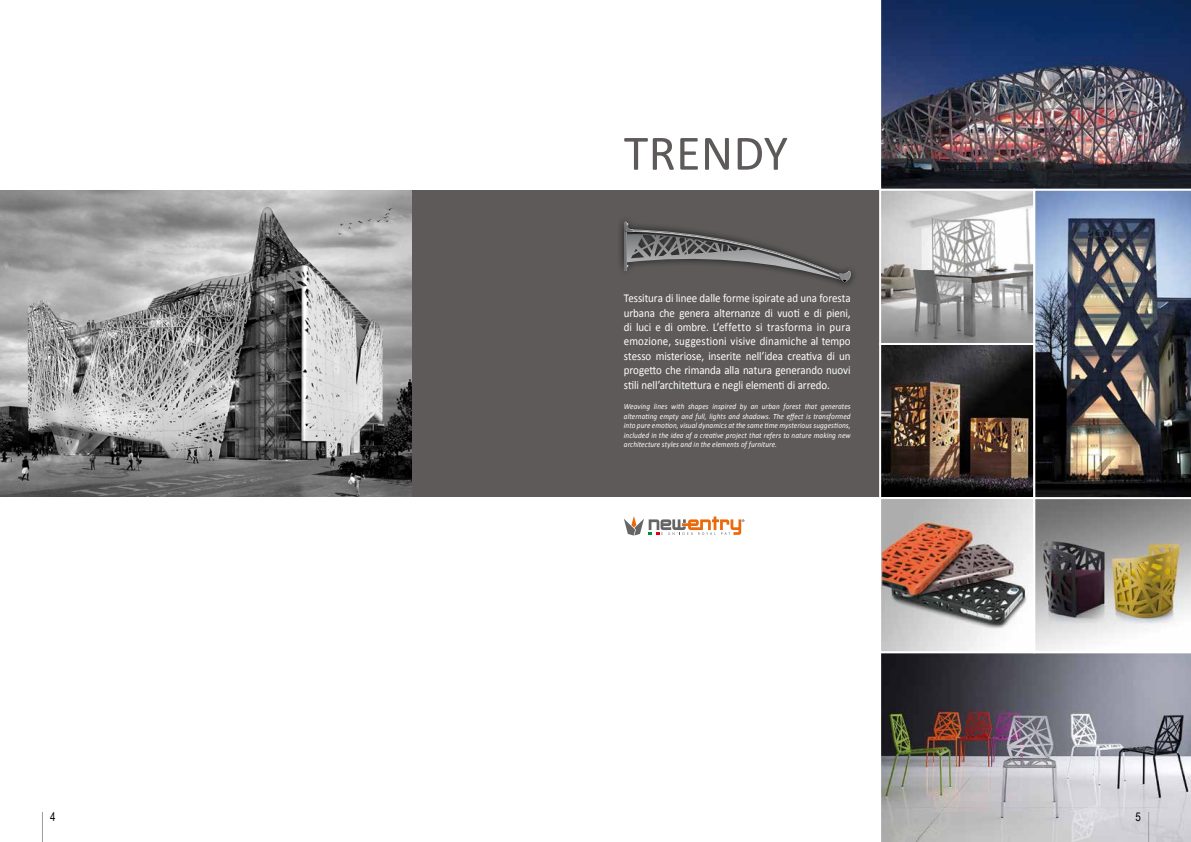
<style>
.page{position:relative;width:1191px;height:842px;background:#fff}
.page>*{position:absolute;margin:0;border:0;box-sizing:border-box;transform-origin:0 0}
.t1{font:50px "Calibri";letter-spacing:.005em;color:#5d5a59}
.t2{font:12px/14.4px "Calibri";letter-spacing:-.005em;color:#fff;text-align:justify;scale:.91 1}
.t3{font:12px "Arial Narrow";color:#000}
.t4{font:italic 8px/9.6px "Calibri";letter-spacing:.01em;color:#fff;text-align:justify;scale:.91 1}
</style>
<div class="page">
<div style="left:0;top:191px;width:1191px;height:306px;background:#5d5a59"></div>
<svg style="left:624px;top:516px;width:120px;height:20px"></svg>
<img style="left:882px;top:192px;width:150px;height:458px">
<img style="left:881px;top:653px;width:310px;height:189px">
<img style="left:881px;top:0;width:310px;height:189px">
<div style="left:879px;top:343px;width:156px;height:156px;border:2px solid #fff"></div>
<div style="left:879px;top:497px;width:156px;height:156px;border:2px solid #fff"></div>
<div style="left:879px;top:189px;width:156px;height:156px;border:2px solid #fff"></div>
<img style="left:1033px;top:499px;width:158px;height:154px">
<img style="left:1033px;top:189px;width:158px;height:310px">
<img style="left:0;top:191px;width:411px;height:306px">
<div style="left:617px;top:215px;width:241px;height:75px;background:#000;opacity:.75"></div>
<svg style="left:625px;top:221px;width:226px;height:62px"></svg>
<hr style="left:42px;top:812px;width:1px;height:30px;background:#9c9e9f">
<hr style="left:1148px;top:812px;width:1px;height:30px;background:#9c9e9f">
<h1 class="t1" style="left:624px;top:121px;width:166px">TRENDY</h1>
<p class="t2" style="left:624px;top:291px;width:251px">Tessitura di linee dalle forme ispirate ad una foresta urbana che genera alternanze di vuoti e di pieni, di luci e di ombre. L’effetto si trasforma in pura emozione, suggestioni visive dinamiche al tempo stesso misteriose, inserite nell’idea creativa di un progetto che rimanda alla natura generando nuovi stili nell’architettura e negli elementi di arredo.</p>
<p class="t4" style="left:624px;top:401px;width:251px">Weaving lines with shapes inspired by an urban forest that generates alternating empty and full, lights and shadows. The effect is transformed into pure emotion, visual dynamics at the same time mysterious suggestions, included in the idea of a creative project that refers to nature making new architecture styles and in the elements of furniture.</p>
<p class="t3" style="left:50px;top:808px;width:7px">4</p>
<p class="t3" style="left:1135px;top:808px;width:7px">5</p>
</div>
